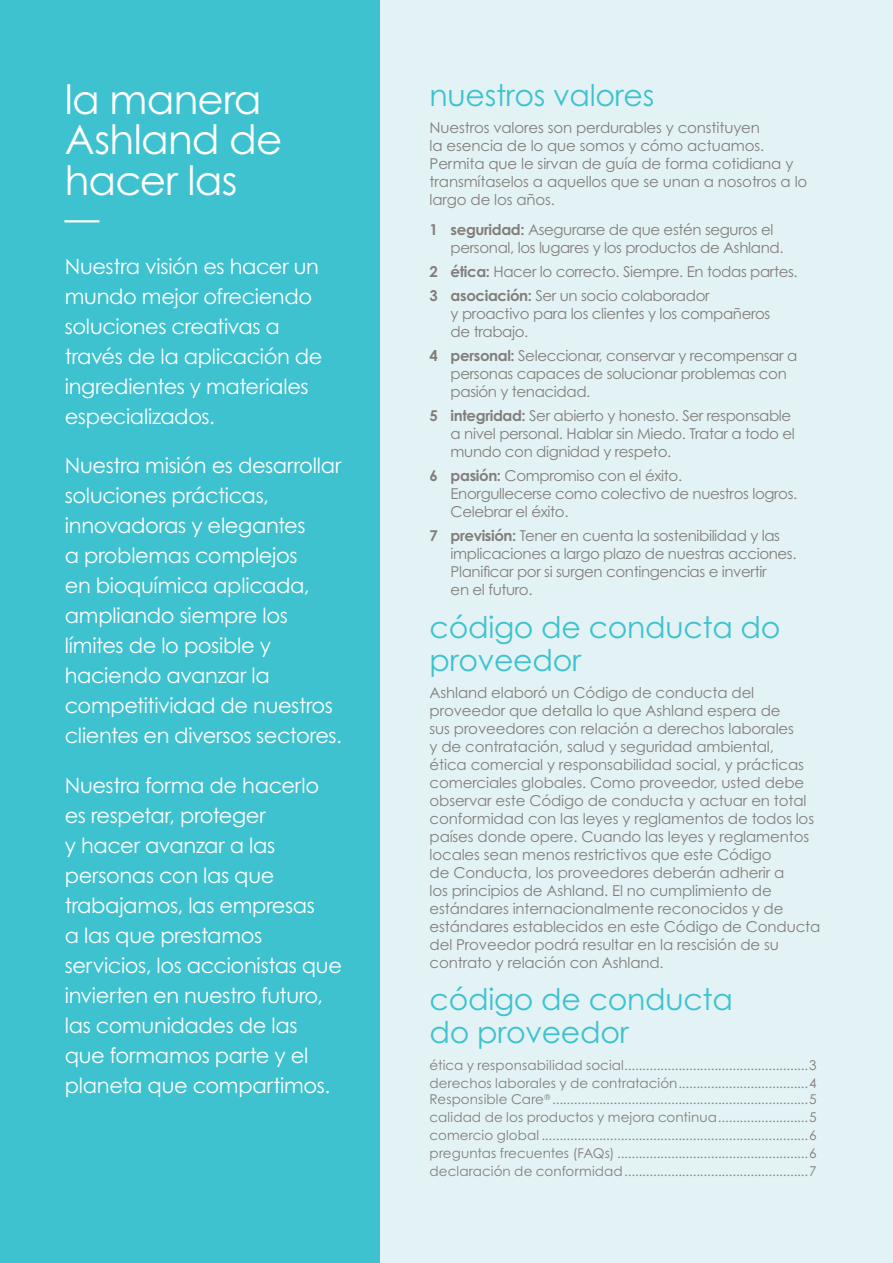
<style>
.page{position:relative;width:893px;height:1263px;background:#fff}
.page>*{position:absolute;margin:0;border:0;box-sizing:border-box;transform-origin:0 0}
.t1{font:40.5px/40.5px "Century Gothic Pro";letter-spacing:-.02em;color:#fff}
.t2{font:34.5px "Century Gothic Pro";color:#fff}
.t3{font:30px/33px "Century Gothic Pro";letter-spacing:-.01em;color:#3ec2cf}
.t4{font:21px/30px "Century Gothic Pro";letter-spacing:-.015em;color:#fff}
.t5{font:15px/18px "Century Gothic Pro";letter-spacing:-.01em;color:#837e7b}
.t6{font:13.5px/18px "Century Gothic Pro";letter-spacing:.005em;color:#837e7b}
.s1{font-weight:700}
</style>
<div class="page">
<div style="left:379px;top:0;width:514px;height:1263px;background:#e3f3f5"></div>
<div style="left:0;top:0;width:380px;height:1263px;background:#3ec2cf"></div>
<h1 class="t1" style="left:65px;top:78px;width:219px">la manera<br>Ashland de hacer las</h1>
<h2 class="t2" style="left:65px;top:197px;width:36px">—</h2>
<h3 class="t4" style="left:65px;top:251px;width:259px">Nuestra visión es hacer un mundo mejor ofreciendo soluciones creativas a través de la aplicación de ingredientes y materiales especializados.</h3>
<p class="t4" style="left:65px;top:450px;width:279px">Nuestra misión es desarrollar soluciones prácticas, innovadoras y elegantes<br>a problemas complejos<br>en bioquímica aplicada, ampliando siempre los límites de lo posible y haciendo avanzar la competitividad de nuestros clientes en diversos sectores.</p>
<p class="t4" style="left:65px;top:770px;width:279px">Nuestra forma de hacerlo es respetar, proteger<br>y hacer avanzar a las personas con las que trabajamos, las empresas<br>a las que prestamos servicios, los accionistas que invierten en nuestro futuro, las comunidades de las que formamos parte y el planeta que compartimos.</p>
<h3 class="t3" style="left:430px;top:79px;width:226px">nuestros valores</h3>
<p class="t5" style="left:430px;top:119px;width:379px">Nuestros valores son perdurables y constituyen<br>la esencia de lo que somos y cómo actuamos.<br>Permita que le sirvan de guía de forma cotidiana y transmítaselos a aquellos que se unan a nosotros a lo largo de los años.</p>
<p class="t5" style="left:451px;top:221px;width:334px;text-indent:-21px"><span class="s1">1 seguridad:</span> Asegurarse de que estén seguros el personal, los lugares y los productos de Ashland.</p>
<p class="t5" style="left:430px;top:260px;width:370px;line-height:24px"><span class="s1">2 ética:</span> Hacer lo correcto. Siempre. En todas partes.<br><span class="s1">3 asociación:</span> Ser un socio colaborador</p>
<p class="t5" style="left:451px;top:305px;width:321px">y proactivo para los clientes y los compañeros de trabajo.</p>
<p class="t5" style="left:451px;top:347px;width:348px;text-indent:-21px"><span class="s1">4 personal:</span> Seleccionar, conservar y recompensar a personas capaces de solucionar problemas con pasión y tenacidad.</p>
<p class="t5" style="left:451px;top:407px;width:346px;text-indent:-21px"><span class="s1">5 integridad:</span> Ser abierto y honesto. Ser responsable a nivel personal. Hablar sin Miedo. Tratar a todo el mundo con dignidad y respeto.</p>
<p class="t5" style="left:451px;top:467px;width:348px;text-indent:-21px"><span class="s1">6 pasión:</span> Compromiso con el éxito.<br>Enorgullecerse como colectivo de nuestros logros.<br>Celebrar el éxito.</p>
<p class="t5" style="left:451px;top:527px;width:347px;text-indent:-21px"><span class="s1">7 previsión:</span> Tener en cuenta la sostenibilidad y las implicaciones a largo plazo de nuestras acciones.<br>Planificar por si surgen contingencias e invertir<br>en el futuro.</p>
<h3 class="t3" style="left:430px;top:610px;width:352px">código de conducta do proveedor</h3>
<p class="t5" style="left:430px;top:683px;width:392px">Ashland elaboró un Código de conducta del proveedor que detalla lo que Ashland espera de<br>sus proveedores con relación a derechos laborales<br>y de contratación, salud y seguridad ambiental,<br>ética comercial y responsabilidad social, y prácticas comerciales globales. Como proveedor, usted debe observar este Código de conducta y actuar en total conformidad con las leyes y reglamentos de todos los países donde opere. Cuando las leyes y reglamentos locales sean menos restrictivos que este Código<br>de Conducta, los proveedores deberán adherir a<br>los principios de Ashland. El no cumplimiento de estándares internacionalmente reconocidos y de estándares establecidos en este Código de Conducta del Proveedor podrá resultar en la rescisión de su contrato y relación con Ashland.</p>
<h3 class="t3" style="left:430px;top:982px;width:305px">código de conducta do proveedor</h3>
<p class="t6" style="left:430px;top:1055px;width:389px">ética y responsabilidad social...................................................3 derechos laborales y de contratación....................................4</p>
<p class="t6" style="left:430px;top:1090px;width:389px;text-align:justify">Responsible Care<sup>®</sup> .......................................................................5 calidad de los productos y mejora continua.........................5 comercio global ..........................................................................6 preguntas frecuentes (FAQs) .....................................................6 declaración de conformidad...................................................7</p>
</div>
